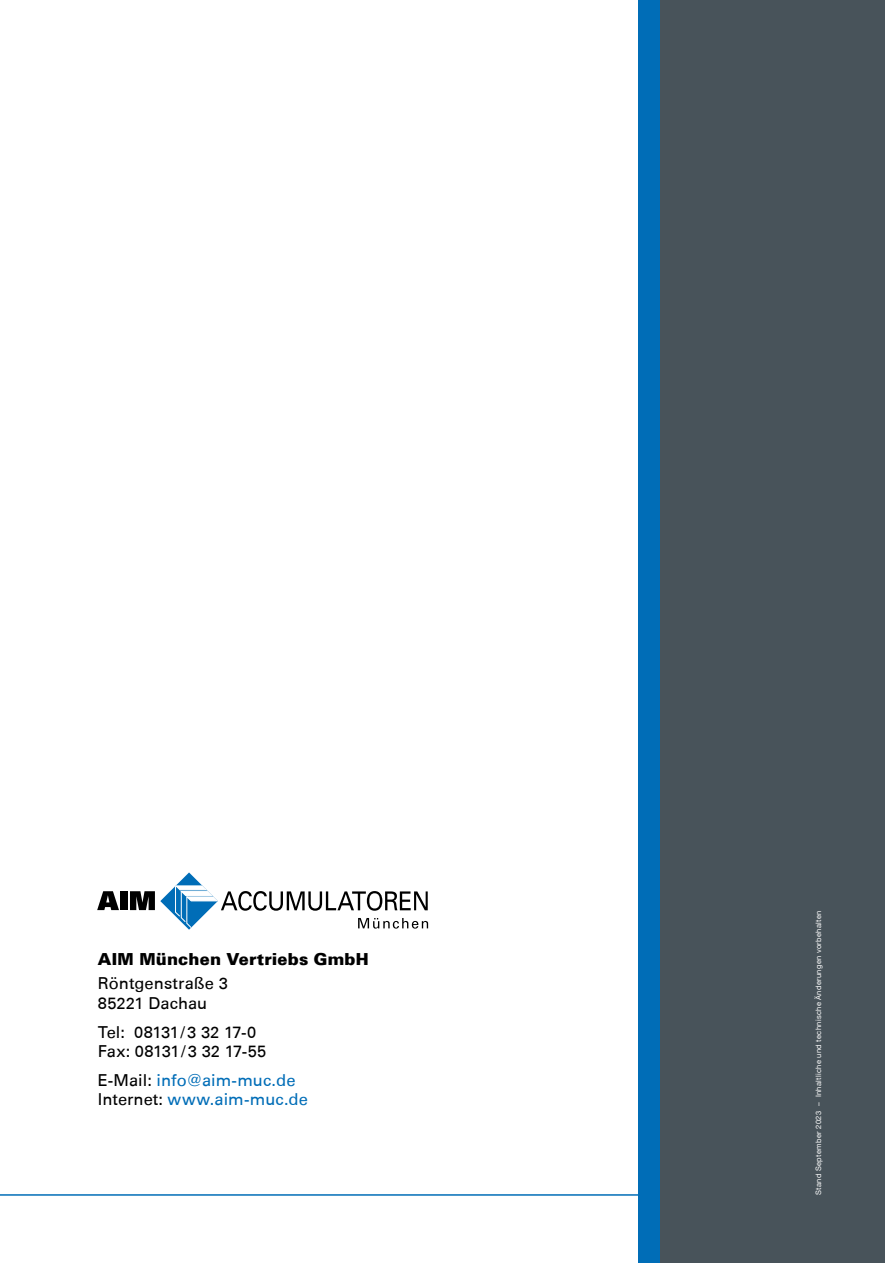
<style>
.page{position:relative;width:885px;height:1263px;background:#fff}
.page>*{position:absolute;margin:0;border:0;box-sizing:border-box;transform-origin:0 0}
.t1{font:16.5px/19.8px "Univers 55 Roman";color:#000}
.t2{font:16.5px/19.8px "Univers 55 Roman";color:#006db7}
.t3{font:900 16.5px "Univers";letter-spacing:.01em;color:#000}
.t4{font:7.5px "Helvetica Neue";letter-spacing:.045em;color:#fff}
.s1{color:#000}
</style>
<div class="page">
<div style="left:659px;top:0;width:225px;height:1263px;background:#48535a"></div>
<div style="left:638px;top:0;width:21px;height:1263px;background:#006db7"></div>
<hr style="left:0;top:1194px;width:648px;height:2px;background:#006db7">
<svg style="left:97px;top:891px;width:22px;height:19px"></svg>
<div style="left:120px;top:891px;width:7px;height:19px;background:#000"></div>
<svg style="left:130px;top:872px;width:298px;height:58px"></svg>
<h1 class="t3" style="left:98px;top:949px;width:272px">AIM München Vertriebs GmbH</h1>
<h1 class="t1" style="left:98px;top:974px;width:131px">Röntgenstraße 3<br>85221 Dachau</h1>
<h1 class="t1" style="left:98px;top:1022px;width:170px">Tel: 08131/3 32 17-0<br>Fax: 08131/3 32 17-55</h1>
<h1 class="t2" style="left:98px;top:1070px;width:212px"><span class="s1">E-Mail:</span> info@aim-muc.de<br><span class="s1">Internet:</span> www.aim-muc.de</h1>
<p class="t4" style="left:813px;top:1195px;width:286px;rotate:-90deg">Stand September 2023 – Inhaltliche und technische Änderungen vorbehalten</p>
</div>
